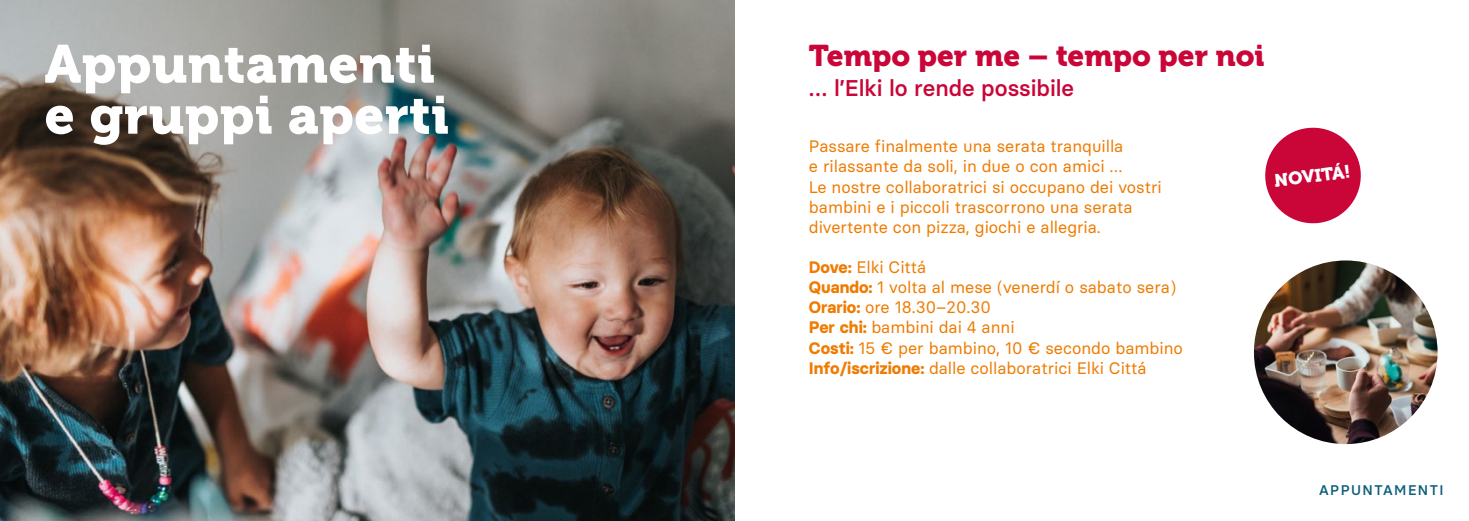
<style>
.page{position:relative;width:1469px;height:521px;background:#fff}
.page>*{position:absolute;margin:0;border:0;box-sizing:border-box;transform-origin:0 0}
.t1{font:53.2px/50.9px "Museo 900";letter-spacing:.01em;color:#fff}
.t2{font:29.75px "Museo 900";color:#ca0538}
.t3{font:500 22.75px "Basier Circle";color:#ca0538}
.t4{font:17.85px "Museo 900";color:#fff}
.t5{font:16.62px/20.1px "Basier Circle";color:#ef7b00}
.t6{font:500 14px "Basier Circle";letter-spacing:.1em;color:#0b5e7a}
.s1{font-weight:700}
</style>
<div class="page">
<img style="left:0;top:0;width:734px;height:521px">
<img style="left:1253px;top:260px;width:184px;height:184px;border-radius:92px">
<svg style="left:1265px;top:127px;width:96px;height:97px"></svg>
<h1 class="t1" style="left:45px;top:39px;width:406px">Appuntamenti e gruppi aperti</h1>
<h2 class="t2" style="left:809px;top:39px;width:457px">Tempo per me – tempo per noi</h2>
<h3 class="t3" style="left:809px;top:73px;width:267px">… l’Elki lo rende possibile</h3>
<p class="t5" style="left:809px;top:136px;width:354px">Passare finalmente una serata tranquilla<br>e rilassante da soli, in due o con amici …<br>Le nostre collaboratrici si occupano dei vostri bambini e i piccoli trascorrono una serata divertente con pizza, giochi e allegria.</p>
<p class="t5" style="left:809px;top:257px;width:375px"><span class="s1">Dove:</span> Elki Cittá<br><span class="s1">Quando:</span> 1 volta al mese (venerdí o sabato sera)<br><span class="s1">Orario:</span> ore 18.30–20.30<br><span class="s1">Per chi:</span> bambini dai 4 anni<br><span class="s1">Costi:</span> 15 € per bambino, 10 € secondo bambino <span class="s1">Info/iscrizione:</span> dalle collaboratrici Elki Cittá</p>
<p class="t4" style="left:1273px;top:170px;width:78px;rotate:-7deg">NOVITÁ!</p>
<p class="t6" style="left:1319px;top:482px;width:126px">APPUNTAMENTI</p>
</div>
